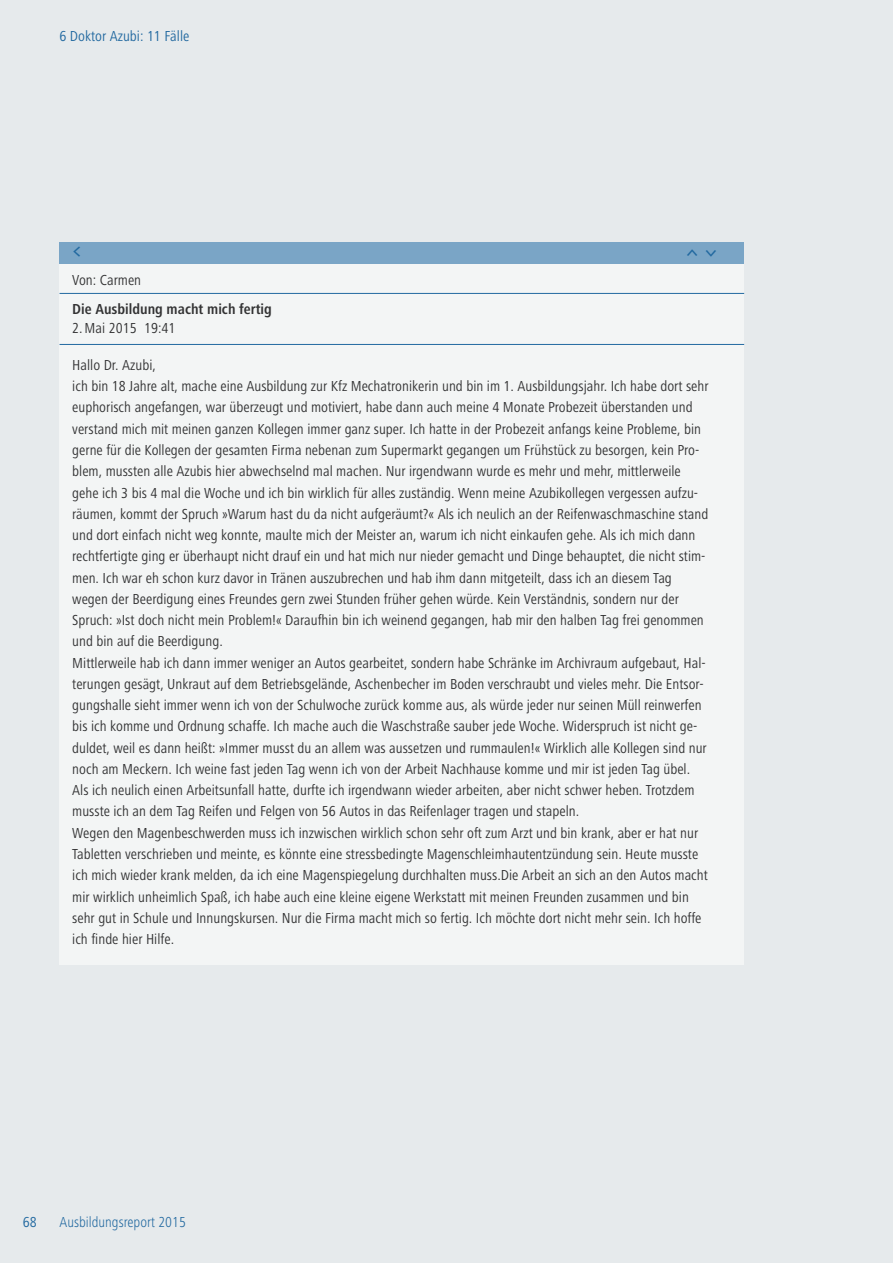
<style>
.page{position:relative;width:893px;height:1263px;background:#e6eaec}
.page>*{position:absolute;margin:0;border:0;box-sizing:border-box;transform-origin:0 0}
.t1{font:18px "The Sans Os F";color:#2269a0}
.t2{font:condensed 15px/21.3px "Frutiger Next LT";color:#333334}
.t3{font:700 condensed 15px "Frutiger Next LT";color:#333334}
.t4{font:condensed 15px "Frutiger Next LT";color:#2269a0}
.t5{font:300 condensed 15px "Frutiger Next LT";color:#2269a0}
</style>
<div class="page">
<div style="left:60px;top:242px;width:684px;height:723px;background:#f3f5f5"></div>
<div style="left:60px;top:242px;width:684px;height:22px;background:#7aa5c6"></div>
<hr style="left:60px;top:293px;width:684px;height:1px;background:#2269a0">
<hr style="left:60px;top:344px;width:684px;height:1px;background:#2269a0">
<p class="t4" style="left:60px;top:31px;width:131px">6 Doktor Azubi: 11 Fälle</p>
<p class="t1" style="left:72px;top:244px;width:11px">&lt;</p>
<p class="t1" style="left:703px;top:258px;width:11px;rotate:-90deg">&lt;</p>
<p class="t1" style="left:700px;top:248px;width:11px;rotate:90deg">&lt;</p>
<p class="t2" style="left:72px;top:271px;width:70px">Von: Carmen</p>
<p class="t3" style="left:72px;top:304px;width:201px">Die Ausbildung macht mich fertig</p>
<p class="t2" style="left:72px;top:319px;width:105px">2.Mai 2015 19:41</p>
<p class="t2" style="left:72px;top:356px;width:638px">Hallo Dr. Azubi,<br>ich bin 18 Jahre alt, mache eine Ausbildung zur Kfz Mechatronikerin und bin im 1. Ausbildungsjahr. Ich habe dort sehr euphorisch angefangen, war überzeugt und motiviert, habe dann auch meine 4 Monate Probezeit überstanden und verstand mich mit meinen ganzen Kollegen immer ganz super. Ich hatte in der Probezeit anfangs keine Probleme, bin gerne für die Kollegen der gesamten Firma nebenan zum Supermarkt gegangen um Frühstück zu besorgen, kein Pro&shy;blem, mussten alle Azubis hier abwechselnd mal machen. Nur irgendwann wurde es mehr und mehr, mittlerweile gehe ich 3 bis 4 mal die Woche und ich bin wirklich für alles zuständig. Wenn meine Azubikollegen vergessen aufzu&shy;räumen, kommt der Spruch »Warum hast du da nicht aufgeräumt?« Als ich neulich an der Reifenwaschmaschine stand und dort einfach nicht weg konnte, maulte mich der Meister an, warum ich nicht einkaufen gehe. Als ich mich dann rechtfertigte ging er überhaupt nicht drauf ein und hat mich nur nieder gemacht und Dinge behauptet, die nicht stim&shy;men. Ich war eh schon kurz davor in Tränen auszubrechen und hab ihm dann mitgeteilt, dass ich an diesem Tag wegen der Beerdigung eines Freundes gern zwei Stunden früher gehen würde. Kein Verständnis, sondern nur der Spruch: »Ist doch nicht mein Problem!« Daraufhin bin ich weinend gegangen, hab mir den halben Tag frei genommen und bin auf die Beerdigung.<br>Mittlerweile hab ich dann immer weniger an Autos gearbeitet, sondern habe Schränke im Archivraum aufgebaut, Hal&shy;terungen gesägt, Unkraut auf dem Betriebsgelände, Aschenbecher im Boden verschraubt und vieles mehr. Die Entsor&shy;gungshalle sieht immer wenn ich von der Schulwoche zurück komme aus, als würde jeder nur seinen Müll reinwerfen bis ich komme und Ordnung schaffe. Ich mache auch die Waschstraße sauber jede Woche. Widerspruch ist nicht ge&shy;duldet, weil es dann heißt: »Immer musst du an allem was aussetzen und rummaulen!« Wirklich alle Kollegen sind nur noch am Meckern. Ich weine fast jeden Tag wenn ich von der Arbeit Nachhause komme und mir ist jeden Tag übel.<br>Als ich neulich einen Arbeitsunfall hatte, durfte ich irgendwann wieder arbeiten, aber nicht schwer heben. Trotzdem musste ich an dem Tag Reifen und Felgen von 56 Autos in das Reifenlager tragen und stapeln.<br>Wegen den Magenbeschwerden muss ich inzwischen wirklich schon sehr oft zum Arzt und bin krank, aber er hat nur Tabletten verschrieben und meinte, es könnte eine stressbedingte Magenschleimhautentzündung sein. Heute musste ich mich wieder krank melden, da ich eine Magenspiegelung durchhalten muss.Die Arbeit an sich an den Autos macht mir wirklich unheimlich Spaß, ich habe auch eine kleine eigene Werkstatt mit meinen Freunden zusammen und bin sehr gut in Schule und Innungskursen. Nur die Firma macht mich so fertig. Ich möchte dort nicht mehr sein. Ich hoffe ich finde hier Hilfe.</p>
<p class="t4" style="left:23px;top:1217px;width:15px">68</p>
<p class="t5" style="left:60px;top:1217px;width:128px">Ausbildungsreport 2015</p>
</div>
